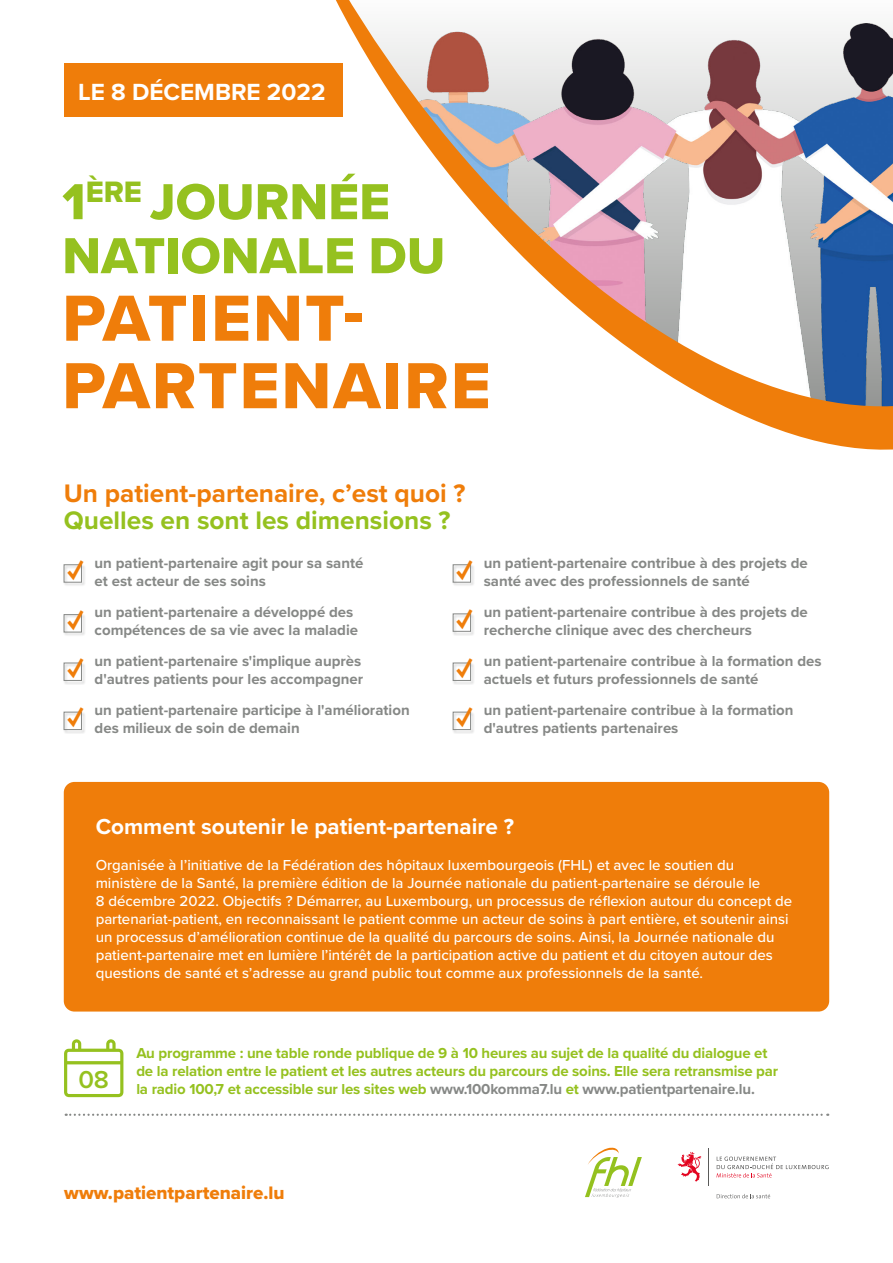
<style>
.page{position:relative;width:893px;height:1263px;background:#fff}
.page>*{position:absolute;margin:0;border:0;box-sizing:border-box;transform-origin:0 0}
.t1{font:67.5px "Proxima Nova Extrabld";letter-spacing:.03em;color:#ef7d0a}
.t2{font:52.5px "Proxima Nova Extrabld";color:#95c11f}
.t3{font:900 30.22px "Proxima Nova";color:#ef7d0a}
.t4{font:700 26.25px/27px "Proxima Nova";color:#ef7d0a}
.t5{font:600 25.42px "Proxima Nova";color:#95c11f}
.t6{font:700 24.22px "Proxima Nova";color:#fff}
.t7{font:700 22.5px "Proxima Nova";color:#fff}
.t8{font:18.75px "Proxima Nova Extrabld";color:#ef7d0a}
.Patient-partenaire{font:700 15px/18px "Proxima Nova";color:#868886}
.t9{font:500 15px/18px "Proxima Nova";color:#fff}
.t10{font:700 15px/18px "Proxima Nova";letter-spacing:-.01em;color:#95c11f}
.s1{color:#95c11f}
</style>
<div class="page">
<svg style="left:287px;top:0;width:606px;height:450px"></svg>
<div style="left:64px;top:64px;width:278px;height:53px;background:#ef7d0a"></div>
<div style="left:63px;top:564px;width:23px;height:23px;background:#f4f4f4"></div>
<div style="left:64px;top:564px;width:18px;height:18px;border:1px solid #868886"></div>
<div style="left:63px;top:614px;width:23px;height:22px;background:#000;opacity:.5"></div>
<div style="left:64px;top:614px;width:18px;height:18px;border:1px solid #868886"></div>
<div style="left:63px;top:662px;width:23px;height:23px;background:#f8f8f8"></div>
<div style="left:64px;top:663px;width:18px;height:18px;border:1px solid #868886"></div>
<div style="left:63px;top:711px;width:23px;height:23px;background:#000;opacity:.5"></div>
<div style="left:64px;top:712px;width:18px;height:18px;border:1px solid #868886"></div>
<div style="left:452px;top:564px;width:23px;height:23px;background:#000;opacity:.5"></div>
<div style="left:453px;top:564px;width:18px;height:18px;border:1px solid #868886"></div>
<div style="left:452px;top:613px;width:23px;height:23px;background:#000;opacity:.5"></div>
<div style="left:453px;top:614px;width:18px;height:17px;border:1px solid #868886"></div>
<div style="left:452px;top:662px;width:23px;height:23px;background:#000;opacity:.5"></div>
<div style="left:453px;top:663px;width:18px;height:18px;border:1px solid #868886"></div>
<div style="left:452px;top:711px;width:23px;height:23px;background:#000;opacity:.5"></div>
<div style="left:453px;top:712px;width:18px;height:18px;border:1px solid #868886"></div>
<div style="left:64px;top:782px;width:765px;height:229px;background:#ef7d0a;border-radius:11px"></div>
<svg style="left:64px;top:1039px;width:59px;height:58px"></svg>
<svg style="left:66px;top:1113px;width:762px;height:3px"></svg>
<svg style="left:585px;top:1148px;width:57px;height:50px"></svg>
<svg style="left:678px;top:1152px;width:23px;height:29px"></svg>
<hr style="left:708px;top:1148px;width:1px;height:38px;background:#5a5a59">
<svg style="left:716px;top:1156px;width:112px;height:21px"></svg>
<svg style="left:717px;top:1194px;width:53px;height:4px"></svg>
<p class="t6" style="left:78px;top:74px;width:249px">LE 8 DÉCEMBRE 2022</p>
<p class="t2" style="left:62px;top:163px;width:329px">1<sup>ÈRE</sup> JOURNÉE</p>
<p class="t2" style="left:62px;top:217px;width:385px">NATIONALE DU</p>
<p class="t1" style="left:62px;top:268px;width:303px">PATIENT-</p>
<p class="t1" style="left:62px;top:335px;width:430px">PARTENAIRE</p>
<p class="t4" style="left:64px;top:480px;width:403px">Un patient-partenaire, c’est quoi ?<br><span class="s1">Quelles en sont les dimensions ?</span></p>
<p class="t3" style="left:67px;top:550px;width:18px">✓</p>
<p class="Patient-partenaire" style="left:95px;top:553px;width:270px">un patient-partenaire agit pour sa santé et est acteur de ses soins</p>
<p class="t3" style="left:67px;top:600px;width:18px">✓</p>
<p class="Patient-partenaire" style="left:95px;top:602px;width:265px">un patient-partenaire a développé des compétences de sa vie avec la maladie</p>
<p class="t3" style="left:67px;top:648px;width:18px">✓</p>
<p class="Patient-partenaire" style="left:95px;top:651px;width:270px">un patient-partenaire s'implique auprès d'autres patients pour les accompagner</p>
<p class="t3" style="left:67px;top:697px;width:18px">✓</p>
<p class="Patient-partenaire" style="left:95px;top:701px;width:317px">un patient-partenaire participe à l'amélioration des milieux de soin de demain</p>
<p class="t3" style="left:456px;top:550px;width:18px">✓</p>
<p class="Patient-partenaire" style="left:484px;top:553px;width:326px">un patient-partenaire contribue à des projets de santé avec des professionnels de santé</p>
<p class="t3" style="left:456px;top:599px;width:18px">✓</p>
<p class="Patient-partenaire" style="left:484px;top:602px;width:326px">un patient-partenaire contribue à des projets de recherche clinique avec des chercheurs</p>
<p class="t3" style="left:456px;top:648px;width:18px">✓</p>
<p class="Patient-partenaire" style="left:484px;top:651px;width:339px">un patient-partenaire contribue à la formation des actuels et futurs professionnels de santé</p>
<p class="t3" style="left:456px;top:697px;width:18px">✓</p>
<p class="Patient-partenaire" style="left:484px;top:701px;width:311px">un patient-partenaire contribue à la formation d'autres patients partenaires</p>
<p class="t7" style="left:96px;top:809px;width:420px">Comment soutenir le patient-partenaire ?</p>
<p class="t9" style="left:96px;top:855px;width:698px">Organisée à l’initiative de la Fédération des hôpitaux luxembourgeois (FHL) et avec le soutien du ministère de la Santé, la première édition de la Journée nationale du patient-partenaire se déroule le<br>8 décembre 2022. Objectifs ? Démarrer, au Luxembourg, un processus de réflexion autour du concept de partenariat-patient, en reconnaissant le patient comme un acteur de soins à part entière, et soutenir ainsi un processus d’amélioration continue de la qualité du parcours de soins. Ainsi, la Journée nationale du patient-partenaire met en lumière l’intérêt de la participation active du patient et du citoyen autour des questions de santé et s’adresse au grand public tout comme aux professionnels de la santé.</p>
<p class="t5" style="left:78px;top:1060px;width:32px">08</p>
<p class="t10" style="left:136px;top:1044px;width:643px">Au programme : une table ronde publique de 9 à 10 heures au sujet de la qualité du dialogue et de la relation entre le patient et les autres acteurs du parcours de soins. Elle sera retransmise par</p>
<p class="Patient-partenaire" style="left:136px;top:1080px;width:620px"><span class="s1">la radio 100,7 et accessible sur les sites web</span> www.100komma7.lu <span class="s1">et</span> www.patientpartenaire.lu.</p>
<p class="t8" style="left:64px;top:1179px;width:222px">www.patientpartenaire.lu</p>
</div>
